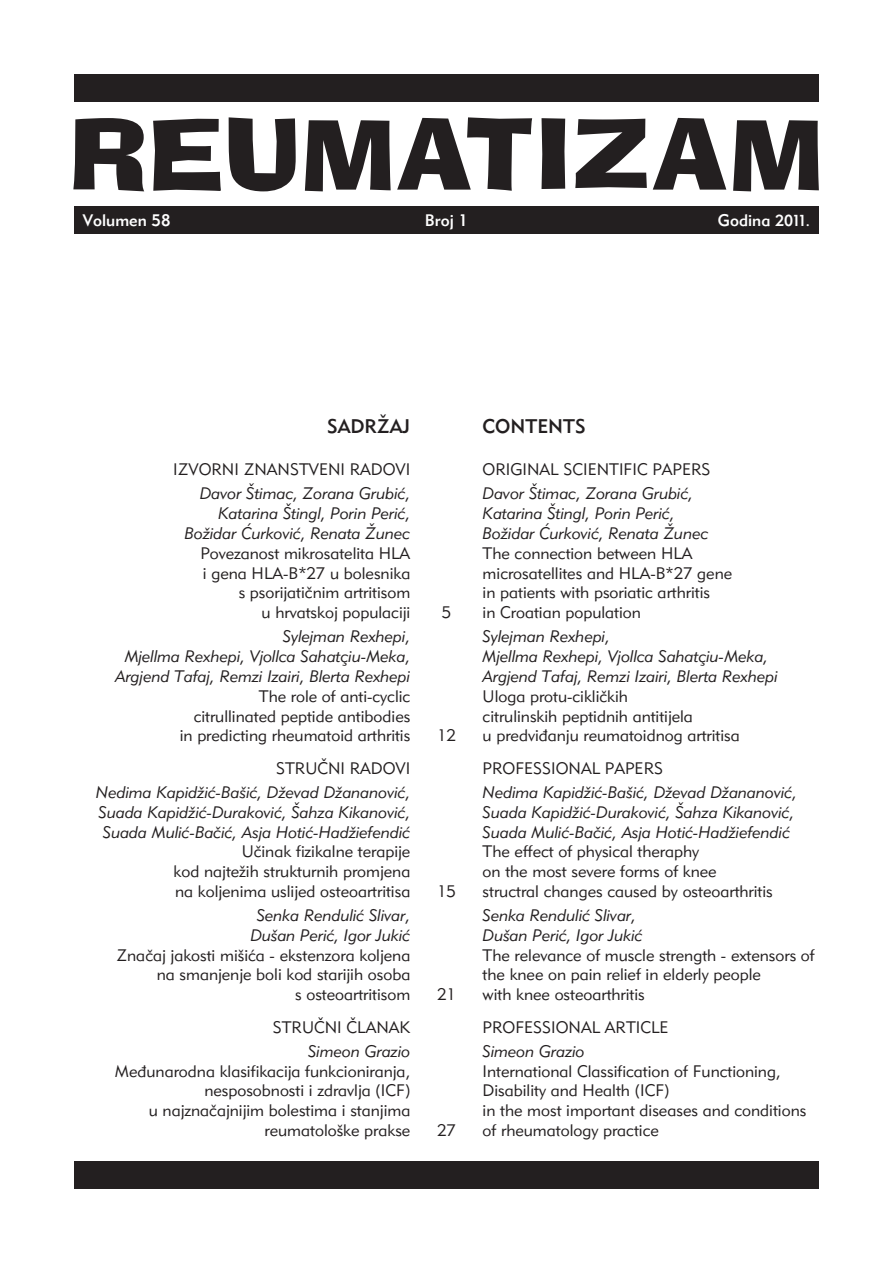
<style>
.page{position:relative;width:893px;height:1263px;background:#fff}
.page>*{position:absolute;margin:0;border:0;box-sizing:border-box;transform-origin:0 0}
.t1{font:96px "Ad Lib BT";letter-spacing:.01em;color:#231f20;scale:1.1 1}
.t2{font:19.5px "Geometric 415 BT Medium A";color:#231f20}
.t3{font:16.5px/19.8px "Geometric 415 BT Lite A";color:#231f20}
.t4{font:16.5px/19.8px "Geometric 415 BT Lite Italic A";color:#231f20}
.t5{font:16.5px "Geometric 415 BT Medium A";color:#fff}
.s1{font-size:15.75px}
</style>
<div class="page">
<div style="left:74px;top:206px;width:745px;height:28px;background:#231f20"></div>
<div style="left:74px;top:1161px;width:745px;height:27px;background:#231f20"></div>
<div style="left:74px;top:74px;width:745px;height:28px;background:#231f20"></div>
<h1 class="t1" style="left:67px;top:116px;width:691px">REUMATIZAM</h1>
<p class="t5" style="left:83px;top:214px;width:89px">Volumen 58</p>
<p class="t5" style="left:425px;top:214px;width:45px">Broj 1</p>
<p class="t5" style="left:718px;top:214px;width:94px">Godina <span class="s1">2011</span>.</p>
<p class="t2" style="left:327px;top:419px;width:85px">SADRŽAJ</p>
<p class="t3" style="left:173px;top:461px;width:239px">IZVORNI ZNANSTVENI RADOVI</p>
<p class="t4" style="left:185px;top:485px;width:227px;text-align:right">Davor Štimac, Zorana Grubić,<br>Katarina Štingl, Porin Perić,<br>Božidar Ćurković, Renata Žunec</p>
<p class="t3" style="left:200px;top:545px;width:211px;text-align:right">Povezanost mikrosatelita HLA i gena HLA-B*27 u bolesnika s psorijatičnim artritisom<br>u hrvatskoj populaciji</p>
<p class="t4" style="left:115px;top:628px;width:297px;text-align:right">Sylejman Rexhepi,<br>Mjellma Rexhepi, Vjollca Sahatçiu-Meka,<br>Argjend Tafaj, Remzi Izairi, Blerta Rexhepi</p>
<p class="t3" style="left:180px;top:688px;width:232px;text-align:right">The role of anti-cyclic citrullinated peptide antibodies in predicting rheumatoid arthritis</p>
<p class="t3" style="left:276px;top:760px;width:136px">STRUČNI RADOVI</p>
<p class="t4" style="left:96px;top:784px;width:316px;text-align:justify">Nedima Kapidžić-Bašić, Dževad Džananović, Suada Kapidžić-Duraković, Šahza Kikanović, Suada Mulić-Bačić, Asja Hotić-Hadžiefendić</p>
<p class="t3" style="left:174px;top:843px;width:238px;text-align:justify;text-indent:68px">Učinak fizikalne terapije kod najtežih strukturnih promjena na koljenima uslijed osteoartritisa</p>
<p class="t4" style="left:250px;top:907px;width:162px;text-align:center">Senka Rendulić Slivar,<br>Dušan Perić, Igor Jukić</p>
<p class="t3" style="left:117px;top:946px;width:295px;text-align:right">Značaj jakosti mišića - ekstenzora koljena na smanjenje boli kod starijih osoba<br>s osteoartritisom</p>
<p class="t3" style="left:273px;top:1019px;width:139px">STRUČNI ČLANAK</p>
<p class="t4" style="left:308px;top:1043px;width:104px">Simeon Grazio</p>
<p class="t3" style="left:115px;top:1062px;width:297px;text-align:right">Međunarodna klasifikacija funkcioniranja, nesposobnosti i zdravlja (ICF)<br>u najznačajnijim bolestima i stanjima reumatološke prakse</p>
<p class="t3" style="left:442px;top:604px;width:11px">5</p>
<p class="t3" style="left:437px;top:727px;width:20px">12</p>
<p class="t3" style="left:437px;top:883px;width:20px">15</p>
<p class="t3" style="left:437px;top:986px;width:20px">21</p>
<p class="t3" style="left:437px;top:1122px;width:20px">27</p>
<p class="t2" style="left:483px;top:419px;width:105px">CONTENTS</p>
<p class="t3" style="left:483px;top:461px;width:229px">ORIGINAL SCIENTIFIC PAPERS</p>
<p class="t4" style="left:483px;top:485px;width:227px">Davor Štimac, Zorana Grubić,<br>Katarina Štingl, Porin Perić,<br>Božidar Ćurković, Renata Žunec</p>
<p class="t3" style="left:483px;top:545px;width:251px">The connection between HLA microsatellites and HLA-B*27 gene in patients with psoriatic arthritis<br>in Croatian population</p>
<p class="t4" style="left:483px;top:628px;width:297px">Sylejman Rexhepi,<br>Mjellma Rexhepi, Vjollca Sahatçiu-Meka,<br>Argjend Tafaj, Remzi Izairi, Blerta Rexhepi</p>
<p class="t3" style="left:483px;top:688px;width:259px">Uloga protu-cikličkih<br>citrulinskih peptidnih antitijela<br>u predviđanju reumatoidnog artritisa</p>
<p class="t3" style="left:483px;top:760px;width:182px">PROFESSIONAL PAPERS</p>
<p class="t4" style="left:483px;top:784px;width:316px">Nedima Kapidžić-Bašić, Dževad Džananović,<br>Suada Kapidžić-Duraković, Šahza Kikanović,<br>Suada Mulić-Bačić, Asja Hotić-Hadžiefendić</p>
<p class="t3" style="left:483px;top:843px;width:292px">The effect of physical theraphy<br>on the most severe forms of knee structral changes caused by osteoarthritis</p>
<p class="t4" style="left:483px;top:907px;width:162px">Senka Rendulić Slivar,<br>Dušan Perić, Igor Jukić</p>
<p class="t3" style="left:483px;top:946px;width:334px">The relevance of muscle strength - extensors of the knee on pain relief in elderly people<br>with knee osteoarthritis</p>
<p class="t3" style="left:483px;top:1019px;width:188px">PROFESSIONAL ARTICLE</p>
<p class="t4" style="left:483px;top:1043px;width:104px">Simeon Grazio</p>
<p class="t3" style="left:483px;top:1062px;width:325px">International Classification of Functioning, Disability and Health (ICF)<br>in the most important diseases and conditions of rheumatology practice</p>
</div>
